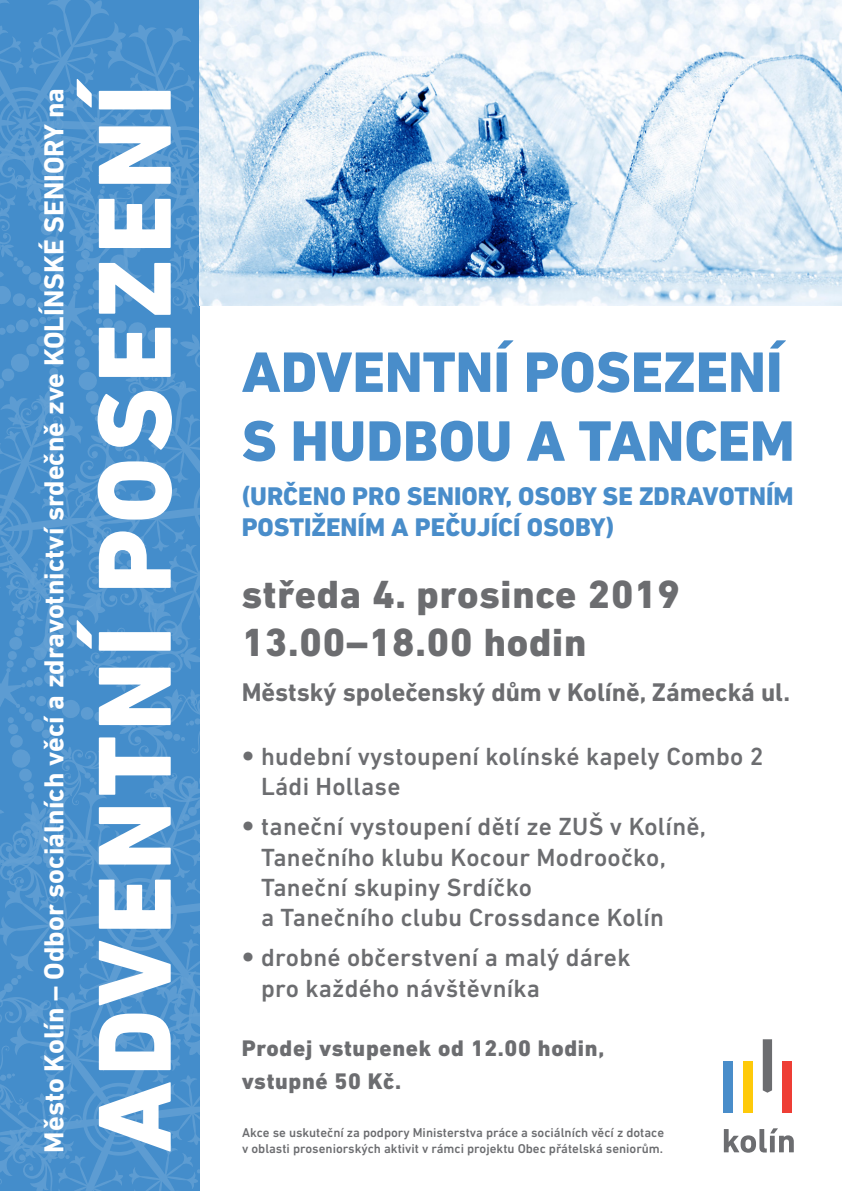
<style>
.page{position:relative;width:842px;height:1191px;background:#fff}
.page>*{position:absolute;margin:0;border:0;box-sizing:border-box;transform-origin:0 0}
.t1{font:800 105.7px "DIN Next LT Pro";letter-spacing:.05em;color:#fff}
.t2{font:800 58px/68.8px "DIN Next LT Pro";color:#498dca}
.t3{font:800 40px "DIN Next LT Pro";letter-spacing:.02em;color:#6c6d70}
.t4{font:700 28px "DIN Next LT Pro";color:#fff}
.t5{font:800 26px/31.2px "DIN Next LT Pro";color:#498dca}
.t6{font:700 26px "DIN Next LT Pro";color:#6c6d70}
.t7{font:500 25.2px/30.3px "DIN Next LT Pro";letter-spacing:.01em;color:#6c6d70}
.t8{font:800 22.9px/32.5px "DIN Next LT Pro";letter-spacing:.03em;color:#6c6d70}
.t9{font:500 13px/15.6px "DIN Next LT Pro";color:#6c6d70}
.s1{font-family:"Helvetica Neue LT Pro";font-weight:400}
</style>
<div class="page">
<svg style="left:169px;top:25px;width:30px;height:79px;background:#488fcc"></svg>
<svg style="left:0;top:0;width:169px;height:104px;background:#4990cc"></svg>
<svg style="left:0;top:104px;width:199px;height:881px;background:#4c91cd"></svg>
<svg style="left:0;top:985px;width:199px;height:206px;background:#4c91cd"></svg>
<svg style="left:724px;top:1128px;width:70px;height:24px"></svg>
<div style="left:724px;top:1061px;width:9px;height:51px;background:#498dca"></div>
<div style="left:743px;top:1061px;width:10px;height:51px;background:#feca0a"></div>
<div style="left:782px;top:1061px;width:9px;height:51px;background:#ee3e35"></div>
<svg style="left:763px;top:1039px;width:9px;height:53px"></svg>
<img style="left:199px;top:0;width:643px;height:306px">
<p class="t4" style="left:38px;top:1152px;width:1066px;rotate:-90deg">Město Kolín – Odbor sociálních věcí a zdravotnictví srdečně zve KOLÍNSKÉ SENIORY na</p>
<p class="t1" style="left:72px;top:1152px;width:1075px;rotate:-90deg">ADVENTNÍ POSEZENÍ</p>
<p class="t2" style="left:242px;top:338px;width:554px">ADVENTNÍ POSEZENÍ<br>S HUDBOU A TANCEM</p>
<p class="t5" style="left:242px;top:480px;width:553px">(URČENO PRO SENIORY, OSOBY SE ZDRAVOTNÍM<br>POSTIŽENÍM A PEČUJÍCÍ OSOBY)</p>
<p class="t3" style="left:242px;top:571px;width:440px">středa 4. prosince 2019</p>
<p class="t3" style="left:242px;top:619px;width:346px">13.00–18.00 hodin</p>
<p class="t6" style="left:242px;top:677px;width:550px">Městský společenský dům v Kolíně, Zámecká ul.</p>
<p class="t7" style="left:261px;top:741px;width:504px;text-indent:-20px"><span class="s1">•</span> hudební vystoupení kolínské kapely Combo 2<br>Ládi Hollase</p>
<p class="t7" style="left:261px;top:811px;width:446px;text-indent:-20px"><span class="s1">•</span> taneční vystoupení dětí ze ZUŠ v Kolíně, Tanečního klubu Kocour Modroočko, Taneční skupiny Srdíčko<br>a Tanečního clubu Crossdance Kolín</p>
<p class="t7" style="left:261px;top:942px;width:371px;text-indent:-20px"><span class="s1">•</span> drobné občerstvení a malý dárek pro každého návštěvníka</p>
<p class="t8" style="left:242px;top:1032px;width:364px">Prodej vstupenek od 12.00 hodin, vstupné 50 Kč.</p>
<p class="t9" style="left:242px;top:1124px;width:424px">Akce se uskuteční za podpory Ministerstva práce a sociálních věcí z dotace v oblasti proseniorských aktivit v rámci projektu Obec přátelská seniorům.</p>
</div>
